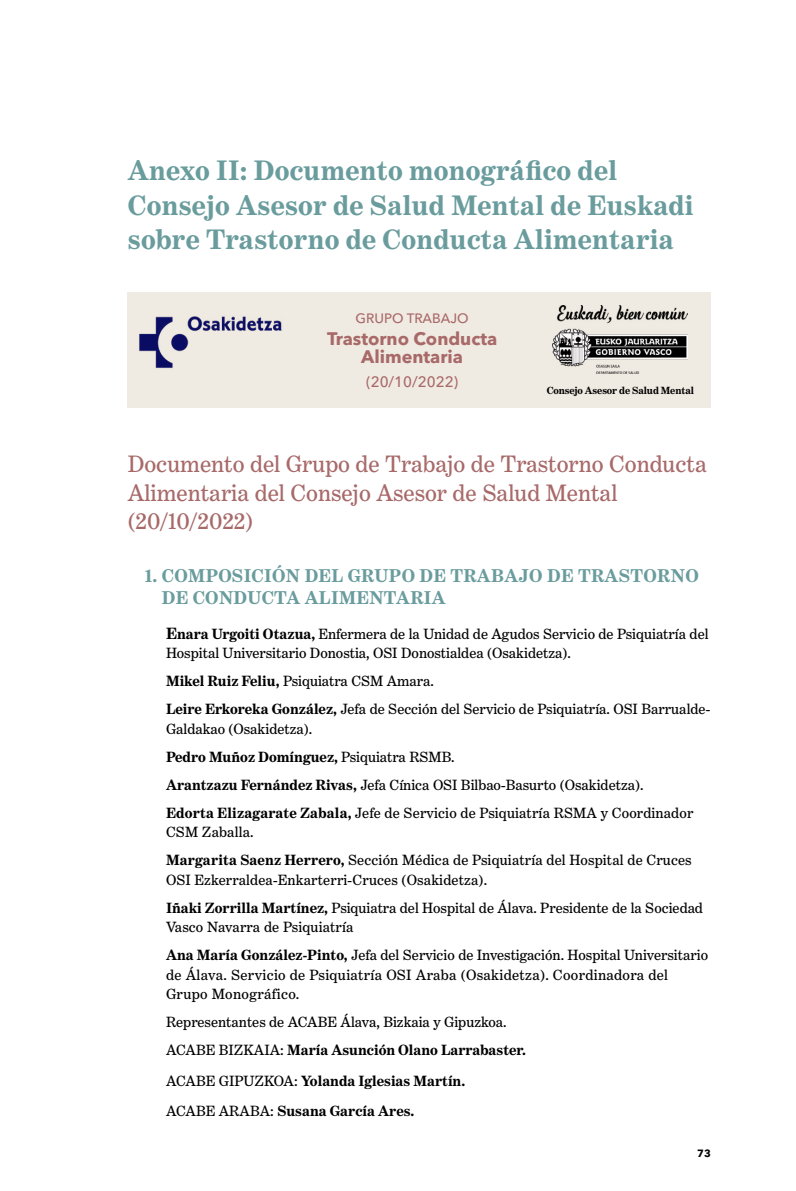
<style>
.page{position:relative;width:796px;height:1191px;background:#fff}
.page>*{position:absolute;margin:0;border:0;box-sizing:border-box;transform-origin:0 0}
.t1{font:700 28.5px/34.5px "Benton Modern Text Three";letter-spacing:.01em;color:#6a9c9d}
.t2{font:24px/28.5px "Benton Modern Text Three";color:#a86969}
.t3{font:700 18.75px/22.5px "Benton Modern Text Three";letter-spacing:.02em;color:#6a9c9d}
.t4{font:700 18px/18px "Avenir Next LT Pro";color:#a86969;text-align:center}
.t5{font:15px/28px "Benton Modern Text Three";color:#000}
.t6{font:15px/19.5px "Benton Modern Text Three";letter-spacing:.02em;color:#000}
.t7{font:700 15px/30.3px "Benton Modern Text Three";color:#000}
.t8{font:500 15px "Avenir Next LT Pro";color:#a86969}
.t9{font:500 13.5px "Avenir Next LT Pro";color:#a86969}
.t10{font:700 10.5px "Benton Modern Text Three";letter-spacing:-.01em;color:#000}
.t11{font:700 10.5px "Avenir Next LT Pro";color:#000}
.s1{font-weight:700;font-size:16.5px}
.s2{font-weight:700}
.s3{font-weight:400}
</style>
<div class="page">
<div style="left:128px;top:292px;width:582px;height:115px;background:#f0ebe2"></div>
<img style="left:139px;top:316px;width:143px;height:52px">
<img style="left:552px;top:305px;width:135px;height:68px">
<h1 class="t1" style="left:128px;top:153px;width:567px">Anexo II: Documento monográfico del<br>Consejo Asesor de Salud Mental de Euskadi sobre Trastorno de Conducta Alimentaria</h1>
<p class="t9" style="left:355px;top:310px;width:114px">GRUPO TRABAJO</p>
<p class="t4" style="left:327px;top:330px;width:172px">Trastorno Conducta<br>Alimentaria</p>
<p class="t8" style="left:366px;top:373px;width:94px">(20/10/2022)</p>
<p class="t10" style="left:546px;top:384px;width:149px">Consejo Asesor de Salud Mental</p>
<h2 class="t2" style="left:128px;top:450px;width:580px">Documento del Grupo de Trabajo de Trastorno Conducta<br>Alimentaria del Consejo Asesor de Salud Mental (20/10/2022)</h2>
<p class="t3" style="left:162px;top:564px;width:538px;text-indent:-17px">1. COMPOSICIÓN DEL GRUPO DE TRABAJO DE TRASTORNO<br>DE CONDUCTA ALIMENTARIA</p>
<p class="t5" style="left:166px;top:624px;width:543px;line-height:19.5px"><span class="s1">E</span><span class="s2">nara Urgoiti Otazua,</span> Enfermera de la Unidad de Agudos Servicio de Psiquiatría del<br>Hospital Universitario Donostia, OSI Donostialdea (Osakidetza).</p>
<p class="t5" style="left:166px;top:667px;width:545px"><span class="s2">Mikel Ruiz Feliu,</span> Psiquiatra CSM Amara.<br><span class="s2">Leire Erkoreka González,</span> Jefa de Sección del Servicio de Psiquiatría. OSI Barrualde-</p>
<p class="t5" style="left:166px;top:714px;width:528px">Galdakao (Osakidetza).<br><span class="s2">Pedro Muñoz Domínguez,</span> Psiquiatra RSMB.<br><span class="s2">Arantzazu Fernández Rivas,</span> Jefa Cínica OSI Bilbao-Basurto (Osakidetza).<br><span class="s2">Edorta Elizagarate Zabala,</span> Jefe de Servicio de Psiquiatría RSMA y Coordinador</p>
<p class="t5" style="left:166px;top:818px;width:527px">CSM Zaballa.<br><span class="s2">Margarita Saenz Herrero,</span> Sección Médica de Psiquiatría del Hospital de Cruces</p>
<p class="t5" style="left:166px;top:865px;width:538px">OSI Ezkerraldea-Enkarterri-Cruces (Osakidetza).<br><span class="s2">Iñaki Zorrilla Martínez,</span> Psiquiatra del Hospital de Álava. Presidente de la Sociedad</p>
<p class="t5" style="left:166px;top:913px;width:543px">Vasco Navarra de Psiquiatría<br><span class="s2">Ana María González-Pinto,</span> Jefa del Servicio de Investigación. Hospital Universitario</p>
<p class="t6" style="left:166px;top:965px;width:503px">de Álava. Servicio de Psiquiatría OSI Araba (Osakidetza). Coordinadora del<br>Grupo Monográfico.</p>
<p class="t5" style="left:166px;top:1008px;width:361px">Representantes de ACABE Álava, Bizkaia y Gipuzkoa.<br>ACABE BIZKAIA: <span class="s2">María Asunción Olano Larrabaster.</span></p>
<p class="t7" style="left:166px;top:1065px;width:300px"><span class="s3">ACABE GIPUZKOA:</span> Yolanda Iglesias Martín.<br><span class="s3">ACABE ARABA:</span> Susana García Ares.</p>
<p class="t11" style="left:697px;top:1147px;width:15px">73</p>
</div>
